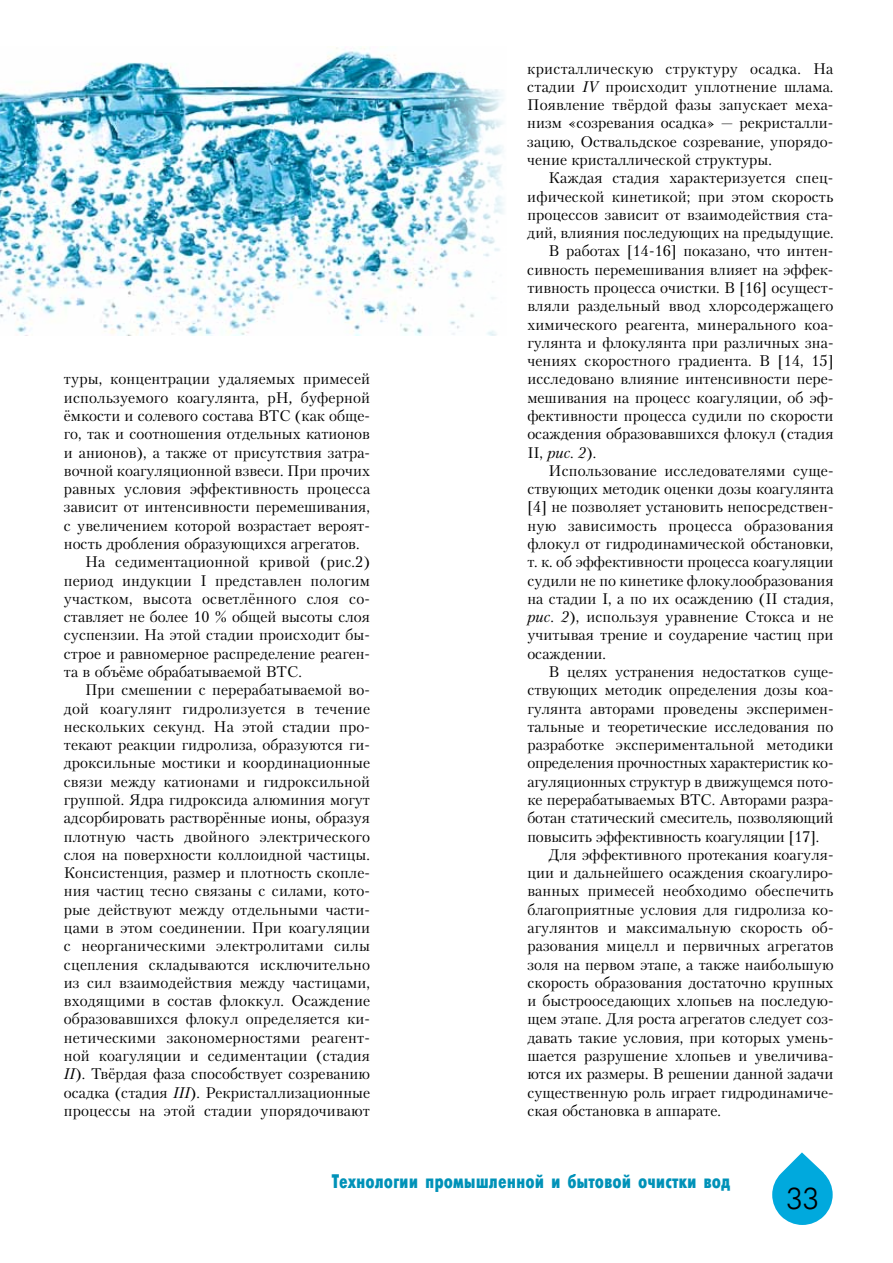
<style>
.page{position:relative;width:893px;height:1263px;background:#fff}
.page>*{position:absolute;margin:0;border:0;box-sizing:border-box;transform-origin:0 0}
.t1{font:30px "Futuris Cyrillic";color:#000}
.t2{font:19.5px "Futuris X Cond C";color:#0092b8}
.t3{font:15.3px/18.3px "Petersburg C";letter-spacing:.005em;color:#000;text-align:justify}
.s1{font-style:italic}
</style>
<div class="page">
<svg style="left:772px;top:1152px;width:61px;height:73px"></svg>
<img style="left:0;top:47px;width:504px;height:288px">
<p class="t3" style="left:64px;top:370px;width:308px">туры, концентрации удаляемых примесей</p>
<p class="t3" style="left:64px;top:388px;width:308px">используемого коагулянта, pH<span class="s1">,</span> буферной</p>
<p class="t3" style="left:64px;top:406px;width:308px">ёмкости и солевого состава ВТС (как обще-</p>
<p class="t3" style="left:64px;top:425px;width:308px">го, так и соотношения отдельных катионов</p>
<p class="t3" style="left:64px;top:443px;width:308px">и анионов), а также от присутствия затра-</p>
<p class="t3" style="left:64px;top:461px;width:308px">вочной коагуляционной взвеси. При прочих</p>
<p class="t3" style="left:64px;top:479px;width:308px">равных условия эффективность процесса</p>
<p class="t3" style="left:64px;top:498px;width:308px">зависит от интенсивности перемешивания,</p>
<p class="t3" style="left:64px;top:516px;width:308px">с увеличением которой возрастает вероят-</p>
<p class="t3" style="left:64px;top:534px;width:297px">ность дробления образующихся агрегатов.</p>
<p class="t3" style="left:85px;top:553px;width:286px">На седиментационной кривой (рис.2)</p>
<p class="t3" style="left:64px;top:571px;width:308px">период индукции I представлен пологим</p>
<p class="t3" style="left:64px;top:589px;width:308px">участком, высота осветлённого слоя со-</p>
<p class="t3" style="left:64px;top:607px;width:308px">ставляет не более 10 % общей высоты слоя</p>
<p class="t3" style="left:64px;top:626px;width:308px">суспензии. На этой стадии происходит бы-</p>
<p class="t3" style="left:64px;top:644px;width:308px">строе и равномерное распределение реаген-</p>
<p class="t3" style="left:64px;top:662px;width:239px">та в объёме обрабатываемой ВТС.</p>
<p class="t3" style="left:85px;top:681px;width:286px">При смешении с перерабатываемой во-</p>
<p class="t3" style="left:64px;top:699px;width:308px">дой коагулянт гидролизуется в течение</p>
<p class="t3" style="left:64px;top:717px;width:308px">нескольких секунд. На этой стадии про-</p>
<p class="t3" style="left:64px;top:735px;width:308px">текают реакции гидролиза, образуются ги-</p>
<p class="t3" style="left:64px;top:754px;width:308px">дроксильные мостики и координационные</p>
<p class="t3" style="left:64px;top:772px;width:308px">связи между катионами и гидроксильной</p>
<p class="t3" style="left:64px;top:790px;width:308px">группой. Ядра гидроксида алюминия могут</p>
<p class="t3" style="left:64px;top:809px;width:308px">адсорбировать растворённые ионы, образуя</p>
<p class="t3" style="left:64px;top:827px;width:308px">плотную часть двойного электрического</p>
<p class="t3" style="left:64px;top:845px;width:308px">слоя на поверхности коллоидной частицы.</p>
<p class="t3" style="left:64px;top:863px;width:308px">Консистенция, размер и плотность скопле-</p>
<p class="t3" style="left:64px;top:882px;width:308px">ния частиц тесно связаны с силами, кото-</p>
<p class="t3" style="left:64px;top:900px;width:308px">рые действуют между отдельными части-</p>
<p class="t3" style="left:64px;top:918px;width:308px">цами в этом соединении. При коагуляции</p>
<p class="t3" style="left:64px;top:937px;width:308px">с неорганическими электролитами силы</p>
<p class="t3" style="left:64px;top:955px;width:308px">сцепления складываются исключительно</p>
<p class="t3" style="left:64px;top:973px;width:308px">из сил взаимодействия между частицами,</p>
<p class="t3" style="left:64px;top:991px;width:308px">входящими в состав флоккул. Осаждение</p>
<p class="t3" style="left:64px;top:1010px;width:308px">образовавшихся флокул определяется ки-</p>
<p class="t3" style="left:64px;top:1028px;width:308px">нетическими закономерностями реагент-</p>
<p class="t3" style="left:64px;top:1046px;width:308px">ной коагуляции и седиментации (стадия</p>
<p class="t3" style="left:64px;top:1064px;width:308px"><span class="s1">II</span>). Твёрдая фаза способствует созреванию</p>
<p class="t3" style="left:64px;top:1083px;width:308px">осадка (стадия <span class="s1">III</span>). Рекристаллизационные</p>
<p class="t3" style="left:64px;top:1101px;width:308px">процессы на этой стадии упорядочивают</p>
<p class="t3" style="left:527px;top:59px;width:308px">кристаллическую структуру осадка. На стадии <span class="s1">IV</span> происходит уплотнение шлама.<br>Появление твёрдой фазы запускает меха&shy;низм «созревания осадка» — рекристалли&shy;зацию, Оствальдское созревание, упорядо&shy;чение кристаллической структуры.</p>
<p class="t3" style="left:549px;top:169px;width:286px">Каждая стадия характеризуется спец-</p>
<p class="t3" style="left:527px;top:187px;width:308px">ифической кинетикой; при этом скорость</p>
<p class="t3" style="left:527px;top:205px;width:308px">процессов зависит от взаимодействия ста-</p>
<p class="t3" style="left:527px;top:223px;width:308px">дий, влияния последующих на предыдущие.</p>
<p class="t3" style="left:549px;top:242px;width:286px">В работах [14-16] показано, что интен-</p>
<p class="t3" style="left:527px;top:260px;width:308px">сивность перемешивания влияет на эффек-</p>
<p class="t3" style="left:527px;top:278px;width:308px">тивность процесса очистки. В [16] осущест-</p>
<p class="t3" style="left:527px;top:297px;width:308px">вляли раздельный ввод хлорсодержащего</p>
<p class="t3" style="left:527px;top:315px;width:308px">химического реагента, минерального коа-</p>
<p class="t3" style="left:527px;top:333px;width:308px">гулянта и флокулянта при различных зна-</p>
<p class="t3" style="left:527px;top:351px;width:308px">чениях скоростного градиента. В [14, 15]</p>
<p class="t3" style="left:527px;top:370px;width:308px">исследовано влияние интенсивности пере-</p>
<p class="t3" style="left:527px;top:388px;width:308px">мешивания на процесс коагуляции, об эф-</p>
<p class="t3" style="left:527px;top:406px;width:308px">фективности процесса судили по скорости</p>
<p class="t3" style="left:527px;top:425px;width:308px">осаждения образовавшихся флокул (стадия</p>
<p class="t3" style="left:527px;top:443px;width:70px">II, <span class="s1">рис. 2</span>).</p>
<p class="t3" style="left:549px;top:461px;width:286px">Использование исследователями суще-</p>
<p class="t3" style="left:527px;top:479px;width:308px">ствующих методик оценки дозы коагулянта</p>
<p class="t3" style="left:527px;top:498px;width:308px">[4] не позволяет установить непосредствен-</p>
<p class="t3" style="left:527px;top:516px;width:308px">ную зависимость процесса образования</p>
<p class="t3" style="left:527px;top:534px;width:308px">флокул от гидродинамической обстановки,</p>
<p class="t3" style="left:527px;top:553px;width:308px">т. к. об эффективности процесса коагуляции</p>
<p class="t3" style="left:527px;top:571px;width:308px">судили не по кинетике флокулообразования</p>
<p class="t3" style="left:527px;top:589px;width:308px">на стадии I, а по их осаждению (II стадия,</p>
<p class="t3" style="left:527px;top:607px;width:308px"><span class="s1">рис. 2</span>), используя уравнение Стокса и не</p>
<p class="t3" style="left:527px;top:626px;width:308px">учитывая трение и соударение частиц при</p>
<p class="t3" style="left:527px;top:644px;width:80px">осаждении.</p>
<p class="t3" style="left:549px;top:662px;width:286px">В целях устранения недостатков суще-</p>
<p class="t3" style="left:527px;top:681px;width:308px">ствующих методик определения дозы коа-</p>
<p class="t3" style="left:527px;top:699px;width:308px">гулянта авторами проведены эксперимен-</p>
<p class="t3" style="left:527px;top:717px;width:308px">тальные и теоретические исследования по</p>
<p class="t3" style="left:527px;top:735px;width:308px">разработке экспериментальной методики</p>
<p class="t3" style="left:527px;top:754px;width:308px">определения прочностных характеристик ко-</p>
<p class="t3" style="left:527px;top:772px;width:308px">агуляционных структур в движущемся пото-</p>
<p class="t3" style="left:527px;top:790px;width:308px">ке перерабатываемых ВТС. Авторами разра-</p>
<p class="t3" style="left:527px;top:809px;width:308px">ботан статический смеситель, позволяющий</p>
<p class="t3" style="left:527px;top:827px;width:293px">повысить эффективность коагуляции [17].</p>
<p class="t3" style="left:549px;top:845px;width:286px">Для эффективного протекания коагуля-</p>
<p class="t3" style="left:527px;top:863px;width:308px">ции и дальнейшего осаждения скоагулиро-</p>
<p class="t3" style="left:527px;top:882px;width:308px">ванных примесей необходимо обеспечить</p>
<p class="t3" style="left:527px;top:900px;width:308px">благоприятные условия для гидролиза ко-</p>
<p class="t3" style="left:527px;top:918px;width:308px">агулянтов и максимальную скорость об-</p>
<p class="t3" style="left:527px;top:937px;width:308px">разования мицелл и первичных агрегатов</p>
<p class="t3" style="left:527px;top:955px;width:308px">золя на первом этапе, а также наибольшую</p>
<p class="t3" style="left:527px;top:973px;width:308px">скорость образования достаточно крупных</p>
<p class="t3" style="left:527px;top:991px;width:308px">и быстрооседающих хлопьев на последую-</p>
<p class="t3" style="left:527px;top:1010px;width:308px">щем этапе. Для роста агрегатов следует соз-</p>
<p class="t3" style="left:527px;top:1028px;width:308px">давать такие условия, при которых умень-</p>
<p class="t3" style="left:527px;top:1046px;width:308px">шается разрушение хлопьев и увеличива-</p>
<p class="t3" style="left:527px;top:1064px;width:308px">ются их размеры. В решении данной задачи</p>
<p class="t3" style="left:527px;top:1083px;width:308px">существенную роль играет гидродинамиче-</p>
<p class="t3" style="left:527px;top:1101px;width:195px">ская обстановка в аппарате.</p>
<p class="t2" style="left:332px;top:1170px;width:400px">Технологии промышленной и бытовой очистки вод</p>
<h1 class="t1" style="left:786px;top:1183px;width:34px">33</h1>
</div>
